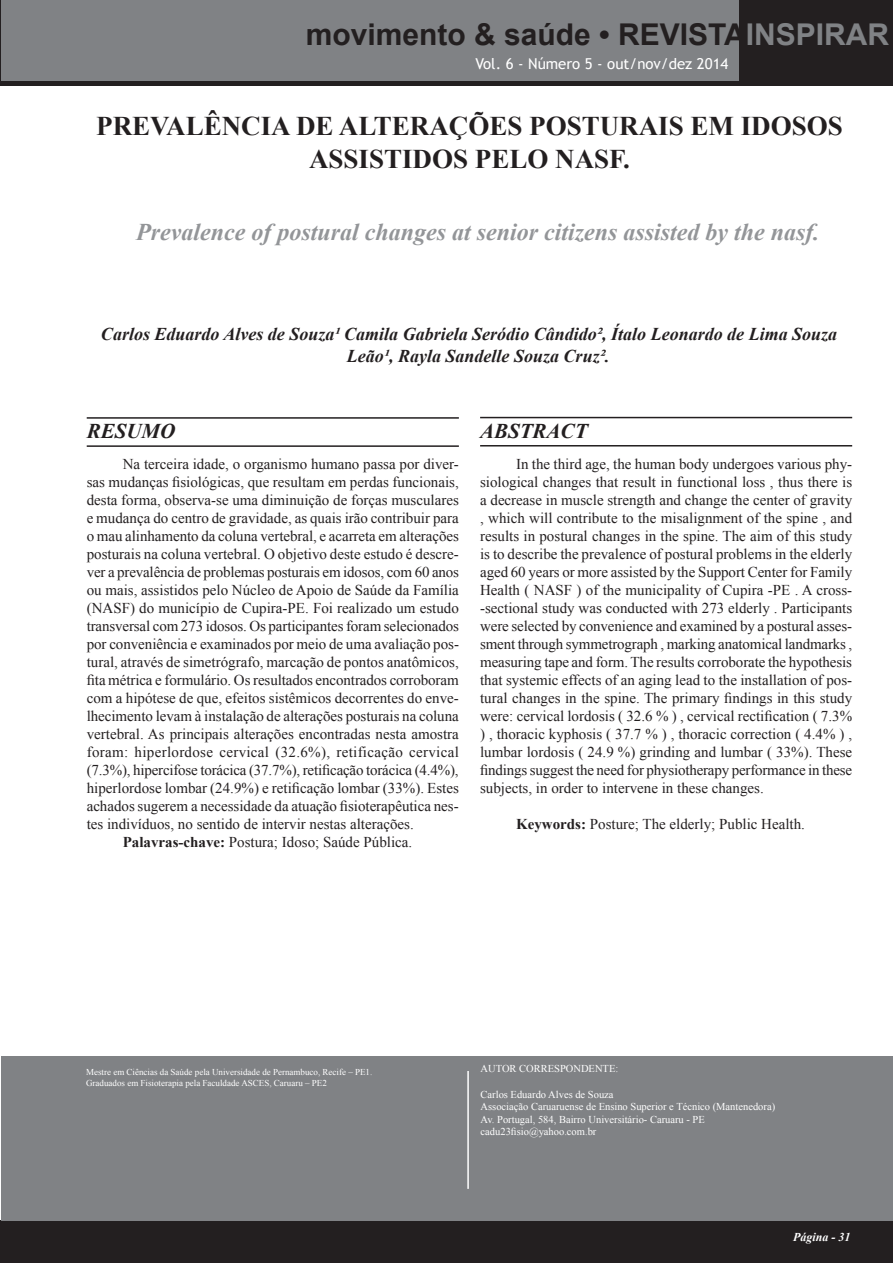
<style>
.page{position:relative;width:893px;height:1263px;background:#fff}
.page>*{position:absolute;margin:0;border:0;box-sizing:border-box;transform-origin:0 0}
.t1{font:700 30px "Arial";color:#231f20}
.t2{font:700 27px/32.4px "Times New Roman";color:#231f20;text-align:center}
.t3{font:italic 700 24px "Times New Roman";color:#939598}
.t4{font:italic 700 21px "Times New Roman";color:#231f20}
.t5{font:italic 700 18px/21.6px "Times New Roman";color:#231f20}
.t6{font:15px/18px "Times New Roman";color:#231f20;text-align:justify}
.t7{font:15px "Times New Roman";letter-spacing:.02em;color:#231f20}
.t8{font:15px "Trebuchet MS";color:#fff}
.t9{font:italic 700 12px "Times New Roman";color:#fff}
.t10{font:10.5px/12.6px "Times New Roman";color:#fff}
.t11{font:9px/10.8px "Times New Roman";color:#fff}
.s1{color:#808285}
.s2{font-weight:700}
</style>
<div class="page">
<div style="left:0;top:1220px;width:893px;height:43px;background:#231f20"></div>
<div style="left:0;top:0;width:893px;height:85px;background:#231f20"></div>
<div style="left:2px;top:0;width:737px;height:80px;background:#808285"></div>
<div style="left:2px;top:1056px;width:891px;height:164px;background:#808285"></div>
<hr style="left:87px;top:417px;width:372px;height:2px;background:#231f20">
<hr style="left:87px;top:445px;width:372px;height:2px;background:#231f20">
<hr style="left:480px;top:417px;width:372px;height:1px;background:#231f20">
<hr style="left:480px;top:445px;width:372px;height:1px;background:#231f20">
<hr style="left:467px;top:1071px;width:2px;height:118px;background:#fff">
<h1 class="t1" style="left:306px;top:15px;width:585px">movimento &amp; saúde • REVISTA<span class="s1">INSPIRAR</span></h1>
<p class="t8" style="left:475px;top:55px;width:255px">Vol. 6 - Número 5 - out/nov/dez 2014</p>
<h2 class="t2" style="left:96px;top:109px;width:748px">PREVALÊNCIA DE ALTERAÇÕES POSTURAIS EM IDOSOS<br>ASSISTIDOS PELO NASF.</h2>
<h3 class="t3" style="left:136px;top:215px;width:685px">Prevalence of postural changes at senior citizens assisted by the nasf.</h3>
<p class="t5" style="left:347px;top:323px;width:492px;text-indent:-246px">Carlos Eduardo Alves de Souza¹ Camila Gabriela Seródio Cândido², Ítalo Leonardo de Lima Souza<br>Leão¹, Rayla Sandelle Souza Cruz².</p>
<h3 class="t4" style="left:87px;top:417px;width:90px">RESUMO</h3>
<p class="t6" style="left:123px;top:455px;width:338px">Na terceira idade, o organismo humano passa por diver-</p>
<p class="t6" style="left:87px;top:473px;width:374px">sas mudanças fisiológicas, que resultam em perdas funcionais,</p>
<p class="t6" style="left:87px;top:491px;width:374px">desta forma, observa-se uma diminuição de forças musculares</p>
<p class="t6" style="left:87px;top:509px;width:374px">e mudança do centro de gravidade, as quais irão contribuir para</p>
<p class="t6" style="left:87px;top:527px;width:374px">o mau alinhamento da coluna vertebral, e acarreta em alterações</p>
<p class="t6" style="left:87px;top:545px;width:374px">posturais na coluna vertebral. O objetivo deste estudo é descre-</p>
<p class="t6" style="left:87px;top:563px;width:374px">ver a prevalência de problemas posturais em idosos, com 60 anos</p>
<p class="t6" style="left:87px;top:581px;width:374px">ou mais, assistidos pelo Núcleo de Apoio de Saúde da Família</p>
<p class="t6" style="left:87px;top:599px;width:374px">(NASF) do município de Cupira-PE. Foi realizado um estudo</p>
<p class="t6" style="left:87px;top:617px;width:374px">transversal com 273 idosos. Os participantes foram selecionados</p>
<p class="t6" style="left:87px;top:635px;width:374px">por conveniência e examinados por meio de uma avaliação pos-</p>
<p class="t6" style="left:87px;top:653px;width:374px">tural, através de simetrógrafo, marcação de pontos anatômicos,</p>
<p class="t6" style="left:87px;top:671px;width:373px">fita métrica e formulário. Os resultados encontrados corroboram</p>
<p class="t6" style="left:87px;top:689px;width:374px">com a hipótese de que, efeitos sistêmicos decorrentes do enve-</p>
<p class="t6" style="left:87px;top:707px;width:374px">lhecimento levam à instalação de alterações posturais na coluna</p>
<p class="t6" style="left:87px;top:725px;width:374px">vertebral. As principais alterações encontradas nesta amostra</p>
<p class="t7" style="left:87px;top:742px;width:374px">foram: hiperlordose cervical (32.6%), retificação cervical</p>
<p class="t6" style="left:87px;top:761px;width:373px">(7.3%), hipercifose torácica (37.7%), retificação torácica (4.4%),</p>
<p class="t6" style="left:87px;top:779px;width:374px">hiperlordose lombar (24.9%) e retificação lombar (33%). Estes</p>
<p class="t6" style="left:87px;top:797px;width:373px">achados sugerem a necessidade da atuação fisioterapêutica nes-</p>
<p class="t6" style="left:87px;top:815px;width:329px">tes indivíduos, no sentido de intervir nestas alterações.</p>
<p class="t6" style="left:123px;top:833px;width:291px"><span class="s2">Palavras-chave:</span> Postura; Idoso; Saúde Pública.</p>
<h3 class="t4" style="left:480px;top:416px;width:109px">ABSTRACT</h3>
<p class="t6" style="left:480px;top:454px;width:374px;text-indent:36px">In the third age, the human body undergoes various phy&shy;siological changes that result in functional loss , thus there is a decrease in muscle strength and change the center of gravity , which will contribute to the misalignment of the spine , and results in postural changes in the spine. The aim of this study is to describe the prevalence of postural problems in the elderly aged 60 years or more assisted by the Support Center for Family Health ( NASF ) of the municipality of Cupira -PE . A cross--sectional study was conducted with 273 elderly . Participants were selected by convenience and examined by a postural asses&shy;sment through symmetrograph , marking anatomical landmarks , measuring tape and form. The results corroborate the hypothesis that systemic effects of an aging lead to the installation of pos&shy;tural changes in the spine. The primary findings in this study were: cervical lordosis ( 32.6 % ) , cervical rectification ( 7.3% ) , thoracic kyphosis ( 37.7 % ) , thoracic correction ( 4.4% ) , lumbar lordosis ( 24.9 %) grinding and lumbar ( 33%). These findings suggest the need for physiotherapy performance in these subjects, in order to intervene in these changes.</p>
<p class="t6" style="left:516px;top:814px;width:290px"><span class="s2">Keywords:</span> Posture; The elderly; Public Health.</p>
<p class="t11" style="left:86px;top:1066px;width:288px">Mestre em Ciências da Saúde pela Universidade de Pernambuco, Recife – PE1.<br>Graduados em Fisioterapia pela Faculdade ASCES, Caruaru – PE2</p>
<p class="t10" style="left:481px;top:1062px;width:139px">AUTOR CORRESPONDENTE:</p>
<p class="t10" style="left:481px;top:1088px;width:296px">Carlos Eduardo Alves de Souza<br>Associação Caruaruense de Ensino Superior e Técnico (Mantenedora)<br>Av. Portugal, 584, Bairro Universitário- Caruaru - PE cadu23fisio@yahoo.com.br</p>
<p class="t9" style="left:793px;top:1229px;width:59px">Página - 31</p>
</div>
